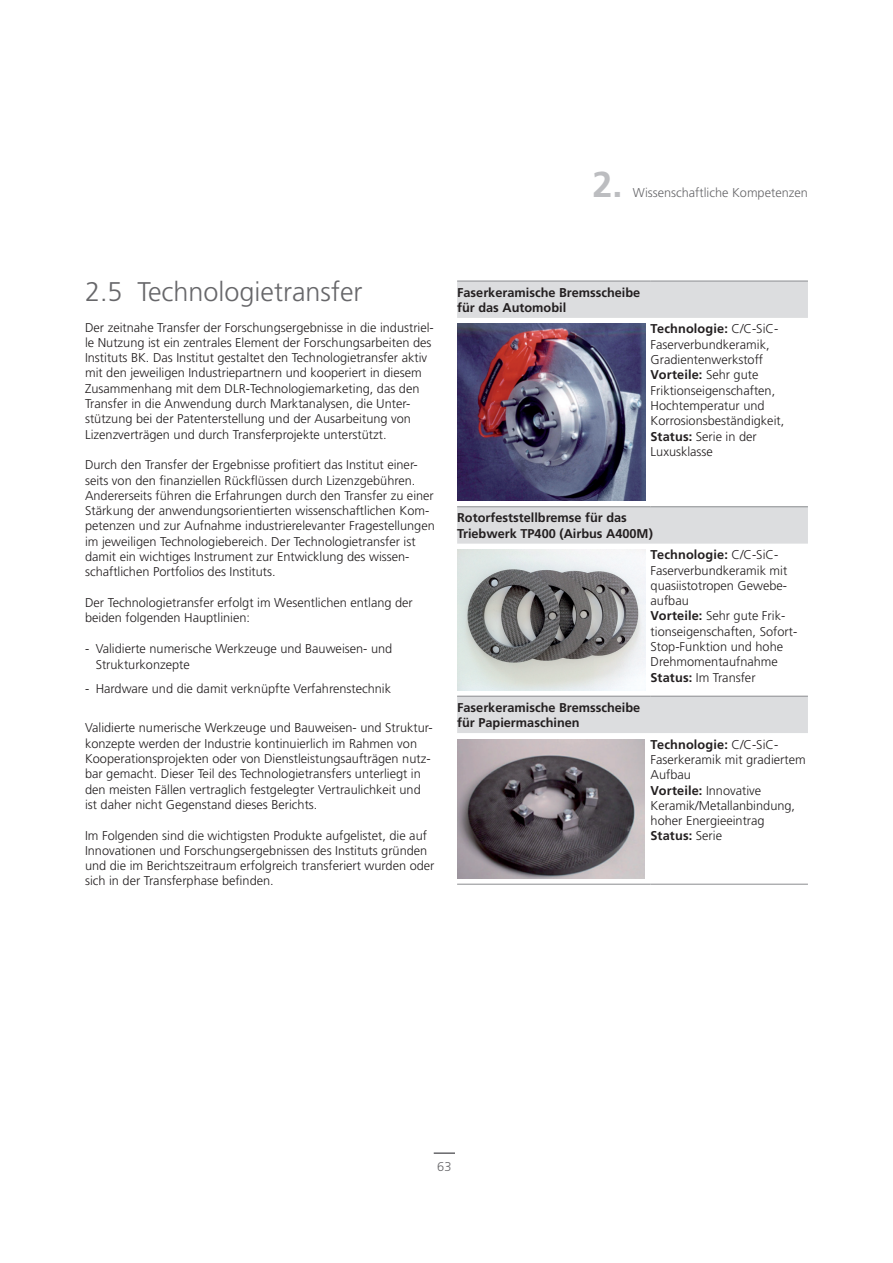
<style>
.page{position:relative;width:893px;height:1263px;background:#fff}
.page>*{position:absolute;margin:0;border:0;box-sizing:border-box;transform-origin:0 0}
.t1{font:700 36px "Frutiger LT";color:#bcbdc0}
.t2{font:300 27px "Frutiger LT";color:#67676a}
.t3{font:300 12.75px/15.3px "Frutiger LT";color:#231f20}
.t4{font:700 12.75px/15.3px "Frutiger LT";color:#231f20}
.t5{font:300 12.75px "Frutiger LT";color:#67676a}
.s1{font-weight:700}
</style>
<div class="page">
<hr style="left:434px;top:1152px;width:21px;height:2px;background:#67676a">
<svg style="left:457px;top:282px;width:351px;height:451px"></svg>
<hr style="left:457px;top:281px;width:194px;height:1px;background:#8a8c8f">
<hr style="left:651px;top:281px;width:157px;height:1px;background:#8a8c8f">
<hr style="left:457px;top:506px;width:194px;height:1px;background:#8a8c8f">
<hr style="left:651px;top:506px;width:157px;height:1px;background:#8a8c8f">
<hr style="left:457px;top:696px;width:194px;height:1px;background:#8a8c8f">
<hr style="left:651px;top:696px;width:157px;height:1px;background:#8a8c8f">
<hr style="left:457px;top:884px;width:194px;height:1px;background:#8a8c8f">
<hr style="left:651px;top:884px;width:157px;height:1px;background:#8a8c8f">
<img style="left:457px;top:324px;width:188px;height:177px">
<img style="left:457px;top:550px;width:188px;height:140px">
<img style="left:457px;top:739px;width:187px;height:139px">
<h1 class="t1" style="left:593px;top:163px;width:32px">2.</h1>
<p class="t5" style="left:633px;top:185px;width:177px">Wissenschaftliche Kompetenzen</p>
<h2 class="t2" style="left:85px;top:276px;width:279px">2.5 Technologietransfer</h2>
<p class="t3" style="left:85px;top:320px;width:350px">Der zeitnahe Transfer der Forschungsergebnisse in die industriel&shy;le Nutzung ist ein zentrales Element der Forschungsarbeiten des Instituts BK. Das Institut gestaltet den Technologietransfer aktiv mit den jeweiligen Industriepartnern und kooperiert in diesem Zusammenhang mit dem DLR-Technologiemarketing, das den Transfer in die Anwendung durch Marktanalysen, die Unter&shy;stützung bei der Patenterstellung und der Ausarbeitung von Lizenzverträgen und durch Transferprojekte unterstützt.</p>
<p class="t3" style="left:85px;top:457px;width:351px">Durch den Transfer der Ergebnisse profitiert das Institut einer&shy;seits von den finanziellen Rückflüssen durch Lizenzgebühren.<br>Andererseits führen die Erfahrungen durch den Transfer zu einer Stärkung der anwendungsorientierten wissenschaftlichen Kom&shy;petenzen und zur Aufnahme industrierelevanter Fragestellungen im jeweiligen Technologiebereich. Der Technologietransfer ist damit ein wichtiges Instrument zur Entwicklung des wissen&shy;schaftlichen Portfolios des Instituts.</p>
<p class="t3" style="left:85px;top:595px;width:329px">Der Technologietransfer erfolgt im Wesentlichen entlang der beiden folgenden Hauptlinien:</p>
<p class="t3" style="left:96px;top:641px;width:298px;line-height:15.8px;text-indent:-11px">- Validierte numerische Werkzeuge und Bauweisen- und<br>Strukturkonzepte</p>
<p class="t3" style="left:85px;top:681px;width:308px">- Hardware und die damit verknüpfte Verfahrenstechnik</p>
<p class="t3" style="left:85px;top:720px;width:349px">Validierte numerische Werkzeuge und Bauweisen- und Struktur&shy;konzepte werden der Industrie kontinuierlich im Rahmen von Kooperationsprojekten oder von Dienstleistungsaufträgen nutz&shy;bar gemacht. Dieser Teil des Technologietransfers unterliegt in den meisten Fällen vertraglich festgelegter Vertraulichkeit und ist daher nicht Gegenstand dieses Berichts.</p>
<p class="t3" style="left:85px;top:828px;width:351px">Im Folgenden sind die wichtigsten Produkte aufgelistet, die auf Innovationen und Forschungsergebnissen des Instituts gründen und die im Berichtszeitraum erfolgreich transferiert wurden oder sich in der Transferphase befinden.</p>
<p class="t4" style="left:457px;top:285px;width:185px">Faserkeramische Bremsscheibe für das Automobil</p>
<p class="t3" style="left:651px;top:322px;width:135px"><span class="s1">Technologie:</span> C/C-SiC-<br>Faserverbundkeramik,<br>Gradientenwerkstoff<br><span class="s1">Vorteile:</span> Sehr gute<br>Friktionseigenschaften,<br>Hochtemperatur und<br>Korrosionsbeständigkeit,<br><span class="s1">Status:</span> Serie in der<br>Luxusklasse</p>
<p class="t4" style="left:457px;top:510px;width:197px">Rotorfeststellbremse für das<br>Triebwerk TP400 (Airbus A400M)</p>
<p class="t3" style="left:651px;top:547px;width:148px"><span class="s1">Technologie:</span> C/C-SiC-<br>Faserverbundkeramik mit quasiistotropen Gewebe&shy;aufbau<br><span class="s1">Vorteile:</span> Sehr gute Frik&shy;tionseigenschaften, Sofort-<br>Stop-Funktion und hohe<br>Drehmomentaufnahme<br><span class="s1">Status:</span> Im Transfer</p>
<p class="t4" style="left:457px;top:700px;width:185px">Faserkeramische Bremsscheibe für Papiermaschinen</p>
<p class="t3" style="left:651px;top:737px;width:157px"><span class="s1">Technologie:</span> C/C-SiC-<br>Faserkeramik mit gradiertem<br>Aufbau<br><span class="s1">Vorteile:</span> Innovative<br>Keramik/Metallanbindung, hoher Energieeintrag<br><span class="s1">Status:</span> Serie</p>
<p class="t5" style="left:437px;top:1159px;width:16px">63</p>
</div>
